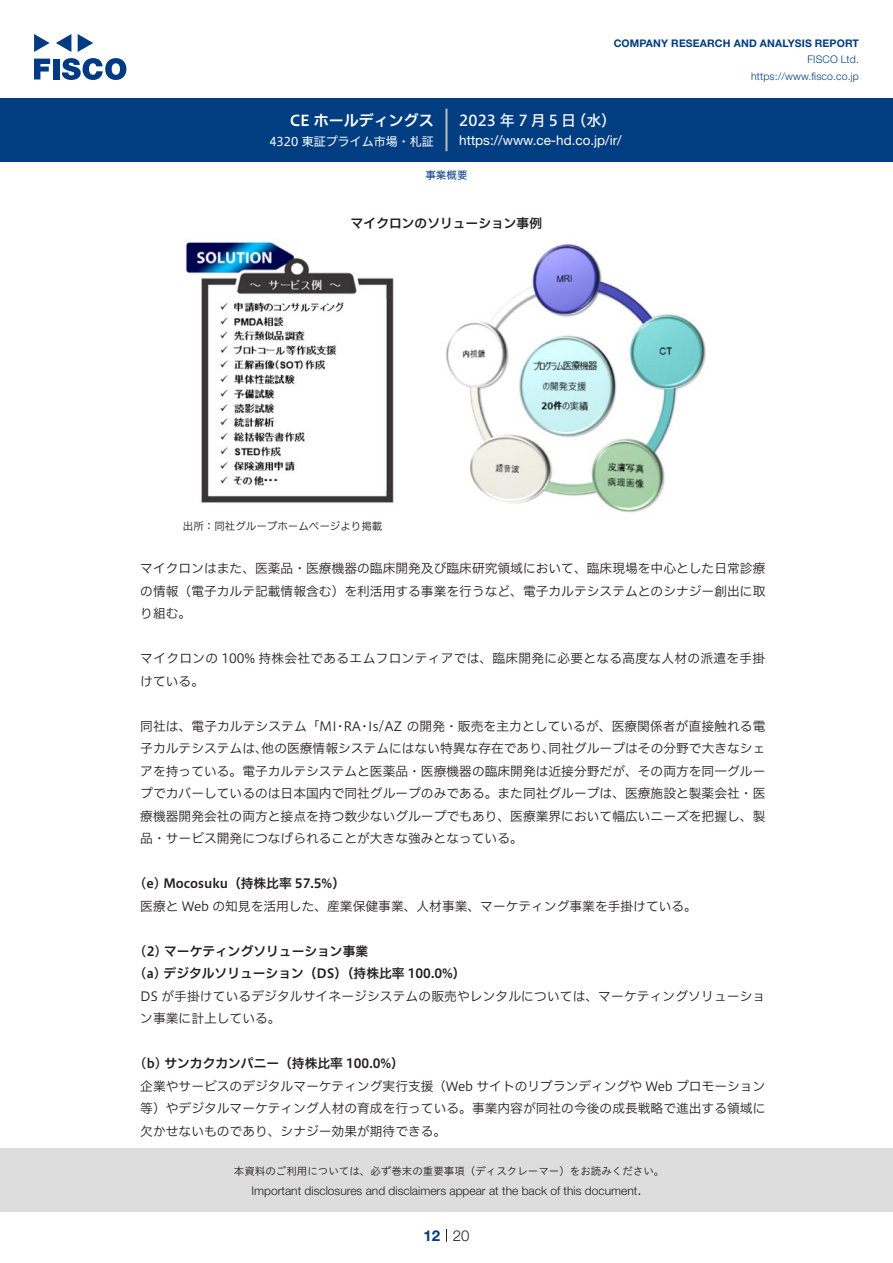
<style>
.page{position:relative;width:893px;height:1263px;background:#fff}
.page>*{position:absolute;margin:0;border:0;box-sizing:border-box;transform-origin:0 0}
.t1{font:15px "Hiragino UD Sans F Std N W5";letter-spacing:.205em;color:#fff}
.t2{font:15px "Hiragino UD Sans F Std N W6";color:#fff}
.t3{font:300 15px "Helvetica Neue LT Std";color:#231f20}
.t4{font:700 15px "Helvetica Neue LT Std";color:#003d81}
.t5{font:13.5px "Helvetica Neue LT Std";color:#fff}
.t6{font:12.75px/22.5px "Hiragino UD Sans F Std N W3";color:#231f20;text-align:justify}
.t7{font:12.75px/22.5px "Hiragino UD Sans F Std N W6";color:#231f20}
.t8{font:12.75px/22.5px "Hiragino UD Sans F Std N W3";letter-spacing:.02em;color:#231f20}
.t9{font:300 12px "Helvetica Neue LT Std";color:#231f20}
.t10{font:12px "Hiragino UD Sans F Std N W4";color:#fff}
.t11{font:10.5px "Hiragino UD Sans Std W3";color:#231f20}
.t12{font:700 10.5px "Helvetica Neue LT Std";letter-spacing:.015em;color:#003d81}
.t13{font:300 10.5px/16.5px "Helvetica Neue LT Std";letter-spacing:.015em;color:#003d81;text-align:right}
.t14{font:10.5px "Hiragino UD Sans F Std N W3";color:#231f20}
.t15{font:10.5px "Hiragino UD Sans F Std N W4";color:#003d81}
</style>
<div class="page">
<div style="left:0;top:1148px;width:893px;height:64px;background:#ddd"></div>
<svg style="left:34px;top:59px;width:16px;height:20px"></svg>
<div style="left:53px;top:59px;width:6px;height:20px;background:#003a83"></div>
<svg style="left:62px;top:58px;width:64px;height:22px"></svg>
<svg style="left:34px;top:34px;width:16px;height:18px"></svg>
<svg style="left:78px;top:34px;width:15px;height:18px"></svg>
<svg style="left:56px;top:34px;width:15px;height:18px"></svg>
<div style="left:0;top:98px;width:893px;height:64px;background:#003d81"></div>
<hr style="left:445px;top:109px;width:3px;height:42px;background:#b5b5b6">
<svg style="left:446px;top:1229px;width:1px;height:13px"></svg>
<img style="left:185px;top:241px;width:522px;height:272px">
<p class="t2" style="left:290px;top:109px;width:146px">CE ホールディングス</p>
<p class="t10" style="left:269px;top:132px;width:166px">4320 東証プライム市場・札証</p>
<p class="t12" style="left:614px;top:37px;width:247px">COMPANY RESEARCH AND ANALYSIS REPORT</p>
<p class="t13" style="left:751px;top:51px;width:109px">FISCO Ltd. https://www.fisco.co j p.</p>
<p class="t1" style="left:459px;top:109px;width:119px">2023年7月5日</p>
<p class="t1" style="left:571px;top:109px;width:46px">（水(</p>
<p class="t5" style="left:459px;top:132px;width:164px">https: / / w w w . c e - h d . c o j p. /i r/</p>
<p class="t15" style="left:425px;top:167px;width:43px">事業概要</p>
<p class="t7" style="left:351px;top:211px;width:193px">マイクロンのソリューション事例</p>
<p class="t14" style="left:183px;top:518px;width:201px">出所：同社グループホームページより掲載</p>
<p class="t6" style="left:140px;top:556px;width:627px">マイクロンはまた、医薬品・医療機器の臨床開発及び臨床研究領域において、臨床現場を中心とした日常診療の情報（電子カルテ記載情報含む）を利活用する事業を行うなど、電子カルテシステムとのシナジー創出に取り組む。</p>
<p class="t8" style="left:140px;top:646px;width:626px">マイクロンの 100% 持株会社であるエムフロンティアでは、臨床開発に必要となる高度な人材の派遣を手掛けている。</p>
<p class="t6" style="left:140px;top:714px;width:627px;text-align:right">同社は、電子カルテシステム「MI･RA･Is/AZ の開発・販売を主力としているが、医療関係者が直接触れる電同社グループはその分野で大きなシェ</p>
<p class="t6" style="left:262px;top:736px;width:295px">他の医療情報システムにはない特異な存在であり、</p>
<p class="t6" style="left:140px;top:736px;width:627px;text-align:left">子カルテシステムは、<br>アを持っている。電子カルテシステムと医薬品・医療機器の臨床開発は近接分野だが、その両方を同一グループでカバーしているのは日本国内で同社グループのみである。また同社グループは、医療施設と製薬会社・医療機器開発会社の両方と接点を持つ数少ないグループでもあり、医療業界において幅広いニーズを把握し、製品・サービス開発につなげられることが大きな強みとなっている。</p>
<p class="t7" style="left:140px;top:872px;width:206px">e( ) Mocosuku（持株比率 57.5%(</p>
<p class="t6" style="left:140px;top:894px;width:558px">医療と Web の知見を活用した、産業保健事業、人材事業、マーケティング事業を手掛けている。</p>
<p class="t7" style="left:140px;top:939px;width:327px">2( ) マーケティングソリューション事業<br>a( ) デジタルソリューション（DS）（持株比率 100.0%(</p>
<p class="t6" style="left:140px;top:984px;width:626px">DS が手掛けているデジタルサイネージシステムの販売やレンタルについては、マーケティングソリューション事業に計上している。</p>
<p class="t7" style="left:140px;top:1052px;width:265px">b( ) サンカクカンパニー（持株比率 100.0%(</p>
<p class="t6" style="left:140px;top:1074px;width:627px">企業やサービスのデジタルマーケティング実行支援（Web サイトのリブランディングや Web プロモーション等）やデジタルマーケティング人材の育成を行っている。事業内容が同社の今後の成長戦略で進出する領域に欠かせないものであり、シナジー効果が期待できる。</p>
<p class="t11" style="left:234px;top:1163px;width:432px">本資料のご利用については、必ず巻末の重要事項（ディスクレーマー）をお読みください。</p>
<p class="t3" style="left:637px;top:1180px;width:6px">.</p>
<p class="t9" style="left:251px;top:1183px;width:387px">Important disclosures and disclaimers appear at the back of this document</p>
<p class="t4" style="left:423px;top:1226px;width:18px">12</p>
<p class="t3" style="left:453px;top:1226px;width:18px">20</p>
</div>
